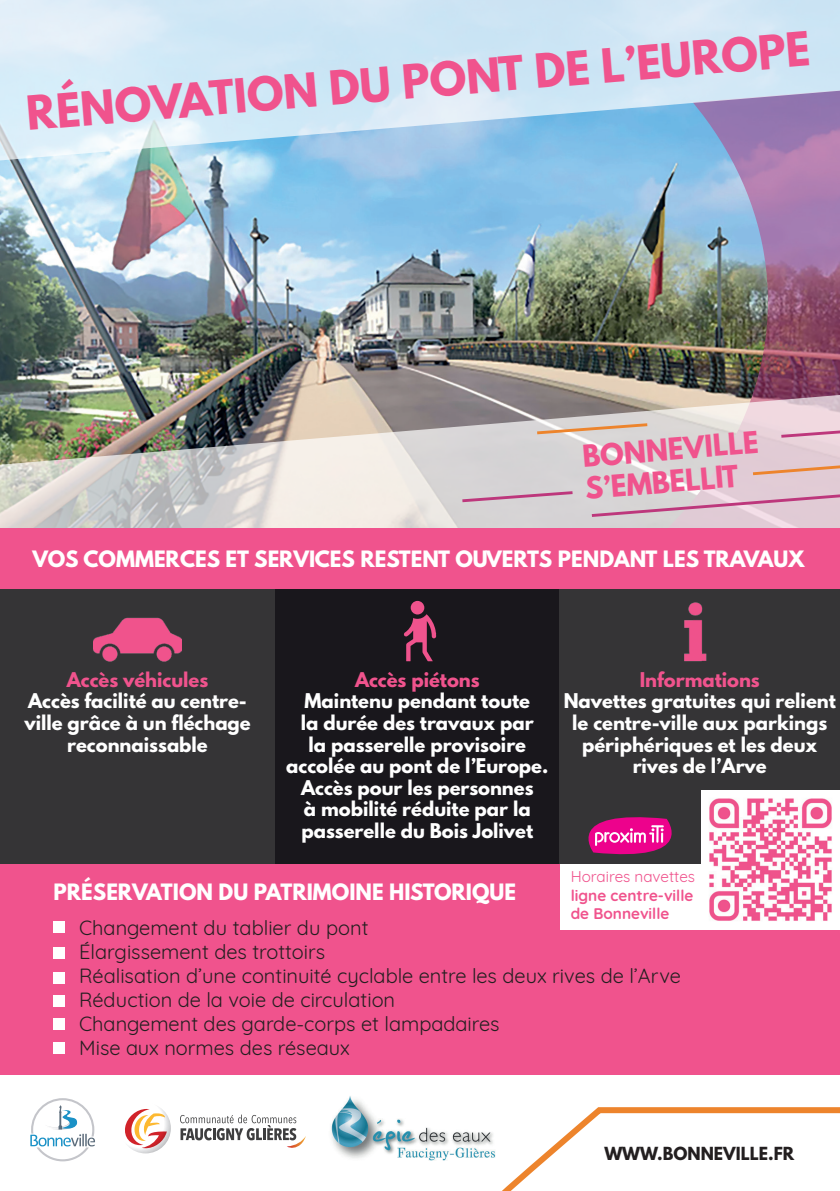
<style>
.page{position:relative;width:840px;height:1191px;background:#fff}
.page>*{position:absolute;margin:0;border:0;box-sizing:border-box;transform-origin:0 0}
.t1{font:700 41.6px "League Spartan";color:#f0538d}
.t2{font:700 26.8px/32.2px "League Spartan";color:#f0538d}
.t3{font:20px/24px "Quicksand";color:#231f20}
.t4{font:700 20px "League Spartan";color:#fff}
.t5{font:700 18px/21.6px "League Spartan";color:#fff;text-align:center}
.t6{font:700 18px "League Spartan";color:#f0538d}
.t7{font:700 16px "League Spartan";color:#231f20}
.t8{font:700 15.4px/18.4px "Quicksand";color:#f0538d}
.t9{font:15.4px "Quicksand";color:#f0538d}
</style>
<div class="page">
<div style="left:0;top:928px;width:839px;height:147px;background:#f0538d"></div>
<div style="left:559px;top:863px;width:280px;height:66px;background:#fff"></div>
<div style="left:0;top:848px;width:559px;height:134px;background:#f0538d"></div>
<svg style="left:767px;top:162px;width:72px;height:231px;background:#9a6389"></svg>
<img style="left:0;top:162px;width:767px;height:231px">
<svg style="left:0;top:0;width:839px;height:162px;background:#c4dbef"></svg>
<img style="left:0;top:393px;width:839px;height:135px">
<div style="left:0;top:528px;width:839px;height:61px;background:#f0538d"></div>
<svg style="left:502px;top:1107px;width:337px;height:84px"></svg>
<svg style="left:30px;top:1098px;width:65px;height:63px"></svg>
<svg style="left:120px;top:1102px;width:51px;height:51px"></svg>
<svg style="left:125px;top:1109px;width:42px;height:39px"></svg>
<svg style="left:180px;top:1114px;width:125px;height:34px"></svg>
<img style="left:331px;top:1096px;width:165px;height:65px">
<div style="left:0;top:589px;width:275px;height:274px;background:#353436"></div>
<div style="left:275px;top:589px;width:284px;height:274px;background:#19171c"></div>
<div style="left:559px;top:589px;width:280px;height:274px;background:#353436"></div>
<img style="left:684px;top:602px;width:23px;height:60px">
<img style="left:93px;top:617px;width:89px;height:45px">
<svg style="left:777px;top:425px;width:62px;height:14px"></svg>
<svg style="left:749px;top:462px;width:90px;height:15px"></svg>
<svg style="left:459px;top:489px;width:116px;height:15px;background:#d1b6c4"></svg>
<svg style="left:534px;top:421px;width:116px;height:15px;background:#dec9b9"></svg>
<svg style="left:588px;top:488px;width:251px;height:30px;background:#dbc2ce"></svg>
<img style="left:701px;top:790px;width:138px;height:131px">
<svg style="left:588px;top:817px;width:84px;height:38px"></svg>
<div style="left:54px;top:921px;width:11px;height:11px;background:#fff"></div>
<div style="left:54px;top:947px;width:11px;height:11px;background:#fff"></div>
<div style="left:54px;top:972px;width:11px;height:11px;background:#fff"></div>
<div style="left:54px;top:995px;width:11px;height:11px;background:#fff"></div>
<div style="left:54px;top:1018px;width:11px;height:12px;background:#fff"></div>
<svg style="left:404px;top:614px;width:32px;height:47px"></svg>
<div style="left:410px;top:601px;width:14px;height:13px;background:#f0538d;border-radius:50%"></div>
<div style="left:54px;top:1041px;width:11px;height:12px;background:#fff"></div>
<h1 class="t1" style="left:24px;top:83px;width:787px;rotate:-5deg">RÉNOVATION DU PONT DE L’EUROPE</h1>
<h2 class="t2" style="left:580px;top:440px;width:178px;rotate:-5deg">BONNEVILLE<br>S’EMBELLIT</h2>
<p class="t4" style="left:33px;top:543px;width:772px">VOS COMMERCES ET SERVICES RESTENT OUVERTS PENDANT LES TRAVAUX</p>
<p class="t6" style="left:67px;top:665px;width:143px">Accès véhicules</p>
<p class="t5" style="left:24px;top:690px;width:228px">Accès facilité au centre&shy;ville grâce à un fléchage reconnaissable</p>
<p class="t6" style="left:355px;top:665px;width:126px">Accès piétons</p>
<p class="t5" style="left:286px;top:690px;width:263px">Maintenu pendant toute<br>la durée des travaux par<br>la passerelle provisoire accolée au pont de l’Europe.<br>Accès pour les personnes<br>à mobilité réduite par la passerelle du Bois Jolivet</p>
<p class="t6" style="left:639px;top:665px;width:121px">Informations</p>
<p class="t5" style="left:563px;top:690px;width:273px">Navettes gratuites qui relient le centre-ville aux parkings périphériques et les deux rives de l’Arve</p>
<p class="t9" style="left:570px;top:864px;width:126px">Horaires navettes</p>
<p class="t8" style="left:570px;top:884px;width:124px">ligne centre-ville de Bonneville</p>
<p class="t4" style="left:54px;top:876px;width:463px">PRÉSERVATION DU PATRIMOINE HISTORIQUE</p>
<p class="t3" style="left:79px;top:913px;width:603px">Changement du tablier du pont<br>Élargissement des trottoirs<br>Réalisation d’une continuité cyclable entre les deux rives de l’Arve Réduction de la voie de circulation<br>Changement des garde-corps et lampadaires<br>Mise aux normes des réseaux</p>
<p class="t7" style="left:604px;top:1140px;width:191px">WWW.BONNEVILLE.FR</p>
</div>
